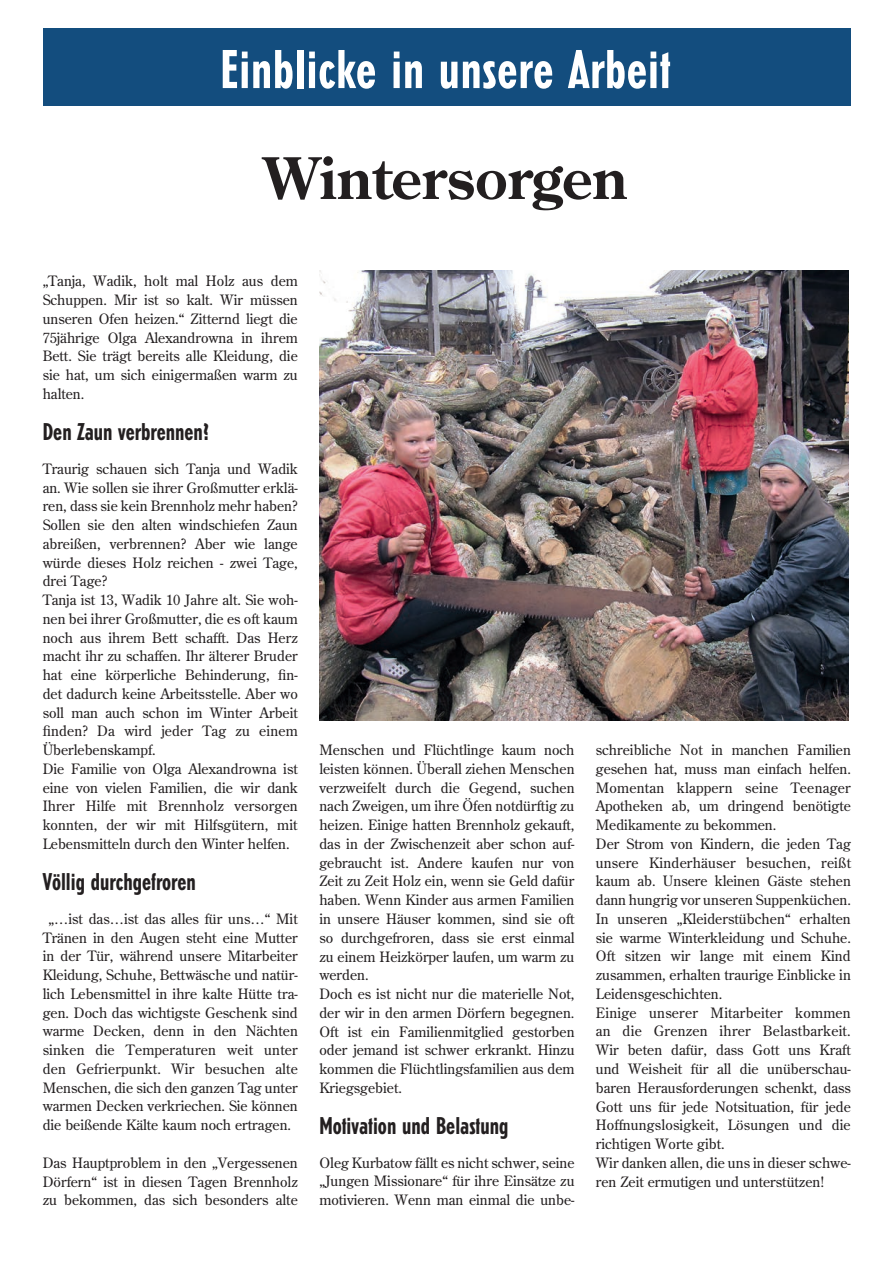
<style>
.page{position:relative;width:893px;height:1263px;background:#fff}
.page>*{position:absolute;margin:0;border:0;box-sizing:border-box;transform-origin:0 0}
.t1{font:700 57px "Century Old Style Std";color:#231f20}
.t2{font:condensed 54px "Erbar OSX Bold";letter-spacing:.015em;color:#fff}
.t3{font:condensed 24px "Erbar OSX Bold";color:#231f20}
.t4{font:14.25px/18.8px "Century Old Style Std";color:#231f20;text-align:justify}
</style>
<div class="page">
<div style="left:43px;top:29px;width:807px;height:77px;background:#134d7e"></div>
<img style="left:319px;top:270px;width:530px;height:451px">
<h2 class="t2" style="left:220px;top:38px;width:452px">Einblicke in unsere Arbeit</h2>
<h1 class="t1" style="left:264px;top:141px;width:365px">Wintersorgen</h1>
<p class="t4" style="left:43px;top:272px;width:257px">„Tanja, Wadik, holt mal Holz aus dem Schuppen. Mir ist so kalt. Wir müssen unseren Ofen heizen.“ Zitternd liegt die 75jährige Olga Alexandrowna in ihrem Bett. Sie trägt bereits alle Kleidung, die sie hat, um sich einigermaßen warm zu halten.</p>
<h3 class="t3" style="left:43px;top:418px;width:168px">Den Zaun verbrennen?</h3>
<p class="t4" style="left:43px;top:459px;width:257px;text-align:left">Traurig schauen sich Tanja und Wadik an. Wie sollen sie ihrer Großmutter erklä&shy;ren, dass sie kein Brennholz mehr haben?<br>Sollen sie den alten windschiefen Zaun abreißen, verbrennen? Aber wie lange würde dieses Holz reichen - zwei Tage, drei Tage?<br>Tanja ist 13, Wadik 10 Jahre alt. Sie woh&shy;nen bei ihrer Großmutter, die es oft kaum noch aus ihrem Bett schafft. Das Herz macht ihr zu schaffen. Ihr älterer Bruder hat eine körperliche Behinderung, fin&shy;det dadurch keine Arbeitsstelle. Aber wo soll man auch schon im Winter Arbeit finden? Da wird jeder Tag zu einem Überlebenskampf.<br>Die Familie von Olga Alexandrowna ist eine von vielen Familien, die wir dank Ihrer Hilfe mit Brennholz versorgen konnten, der wir mit Hilfsgütern, mit Lebensmitteln durch den Winter helfen.</p>
<h3 class="t3" style="left:43px;top:868px;width:155px">Völlig durchgefroren</h3>
<p class="t4" style="left:43px;top:909px;width:257px;text-align:center">„…ist das…ist das alles für uns…“ Mit Tränen in den Augen steht eine Mutter in der Tür, während unsere Mitarbeiter Kleidung, Schuhe, Bettwäsche und natür&shy;lich Lebensmittel in ihre kalte Hütte tra&shy;gen. Doch das wichtigste Geschenk sind warme Decken, denn in den Nächten sinken die Temperaturen weit unter den Gefrierpunkt. Wir besuchen alte Menschen, die sich den ganzen Tag unter warmen Decken verkriechen. Sie können die beißende Kälte kaum noch ertragen.</p>
<p class="t4" style="left:43px;top:1153px;width:257px">Das Hauptproblem in den „Vergessenen Dörfern“ ist in diesen Tagen Brennholz zu bekommen, das sich besonders alte</p>
<p class="t4" style="left:319px;top:740px;width:257px;text-align:left">Menschen und Flüchtlinge kaum noch leisten können. Überall ziehen Menschen verzweifelt durch die Gegend, suchen nach Zweigen, um ihre Öfen notdürftig zu heizen. Einige hatten Brennholz gekauft, das in der Zwischenzeit aber schon auf&shy;gebraucht ist. Andere kaufen nur von Zeit zu Zeit Holz ein, wenn sie Geld dafür haben. Wenn Kinder aus armen Familien in unsere Häuser kommen, sind sie oft so durchgefroren, dass sie erst einmal zu einem Heizkörper laufen, um warm zu werden.<br>Doch es ist nicht nur die materielle Not, der wir in den armen Dörfern begegnen.<br>Oft ist ein Familienmitglied gestorben oder jemand ist schwer erkrankt. Hinzu kommen die Flüchtlingsfamilien aus dem Kriegsgebiet.</p>
<h3 class="t3" style="left:319px;top:1112px;width:191px">Motivation und Belastung</h3>
<p class="t4" style="left:319px;top:1153px;width:257px">Oleg Kurbatow fällt es nicht schwer, seine „Jungen Missionare“ für ihre Einsätze zu motivieren. Wenn man einmal die unbe-</p>
<p class="t4" style="left:596px;top:740px;width:257px;text-align:left">schreibliche Not in manchen Familien gesehen hat, muss man einfach helfen.<br>Momentan klappern seine Teenager Apotheken ab, um dringend benötigte Medikamente zu bekommen.<br>Der Strom von Kindern, die jeden Tag unsere Kinderhäuser besuchen, reißt kaum ab. Unsere kleinen Gäste stehen dann hungrig vor unseren Suppenküchen.<br>In unseren „Kleiderstübchen“ erhalten sie warme Winterkleidung und Schuhe.<br>Oft sitzen wir lange mit einem Kind zusammen, erhalten traurige Einblicke in Leidensgeschichten.<br>Einige unserer Mitarbeiter kommen an die Grenzen ihrer Belastbarkeit.<br>Wir beten dafür, dass Gott uns Kraft und Weisheit für all die unüberschau&shy;baren Herausforderungen schenkt, dass Gott uns für jede Notsituation, für jede Hoffnungslosigkeit, Lösungen und die richtigen Worte gibt.<br>Wir danken allen, die uns in dieser schwe&shy;ren Zeit ermutigen und unterstützen!</p>
</div>
